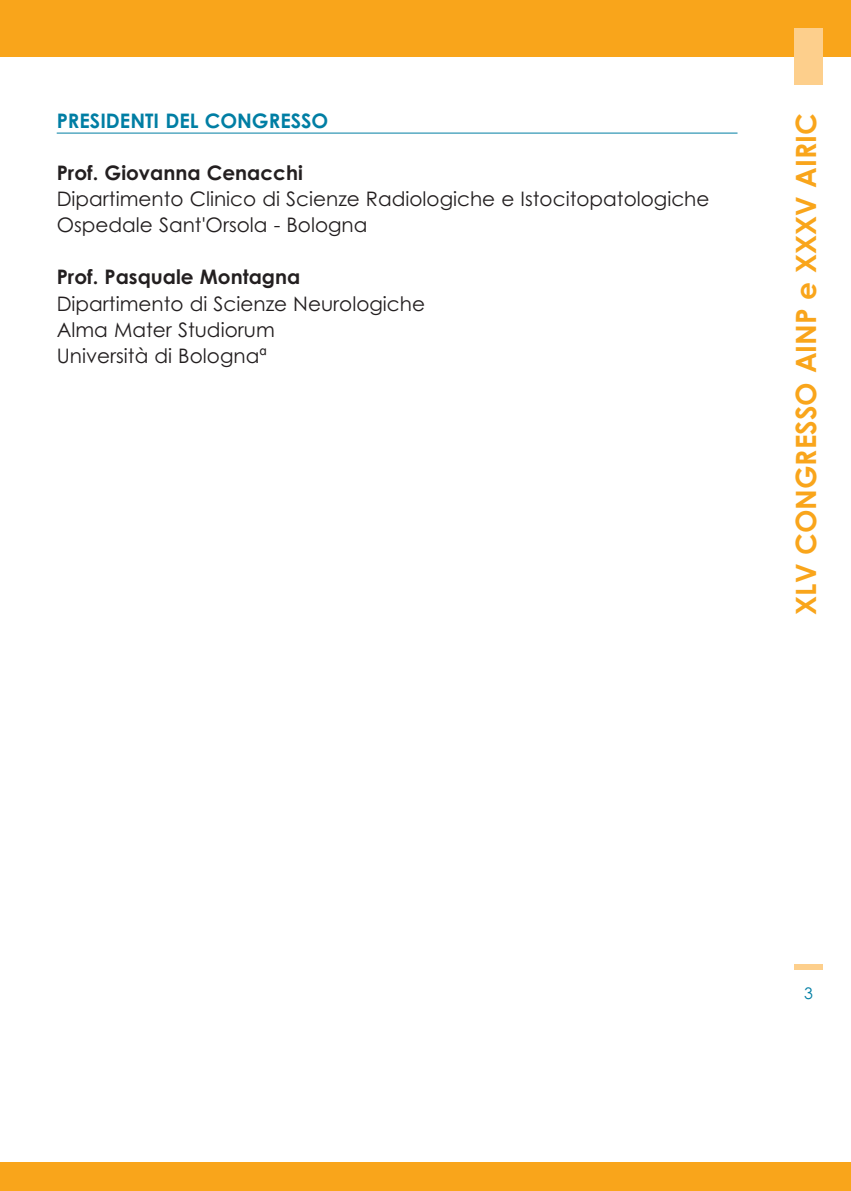
<style>
.page{position:relative;width:851px;height:1191px;background:#fff}
.page>*{position:absolute;margin:0;border:0;box-sizing:border-box;transform-origin:0 0}
.t1{font:700 28px "Century Gothic";color:#f9a51b}
.t2{font:20px/26px "Century Gothic";color:#231f20}
.t3{font:700 20px "Century Gothic";color:#231f20}
.t4{font:700 20px "Century Gothic";color:#007ea4}
.t5{font:16px "Century Gothic";color:#007ea4}
</style>
<div class="page">
<hr style="left:57px;top:133px;width:680px;height:1px;background:#007ea4">
<div style="left:0;top:0;width:850px;height:57px;background:#f9a51b"></div>
<div style="left:0;top:1162px;width:850px;height:29px;background:#f9a51b"></div>
<div style="left:794px;top:28px;width:28px;height:57px;background:#fdcf8c"></div>
<div style="left:794px;top:964px;width:28px;height:5px;background:#fdcf8c"></div>
<p class="t4" style="left:57px;top:110px;width:273px">PRESIDENTI DEL CONGRESSO</p>
<p class="t3" style="left:57px;top:162px;width:247px">Prof. Giovanna Cenacchi</p>
<p class="t2" style="left:57px;top:186px;width:654px">Dipartimento Clinico di Scienze Radiologiche e Istocitopatologiche<br>Ospedale Sant'Orsola - Bologna</p>
<p class="t3" style="left:57px;top:266px;width:245px">Prof. Pasquale Montagna</p>
<p class="t2" style="left:57px;top:290px;width:370px">Dipartimento di Scienze Neurologiche<br>Alma Mater Studiorum<br>Università di Bolognaª</p>
<h1 class="t1" style="left:789px;top:615px;width:503px;rotate:-90deg">XLV CONGRESSO AINP e XXXV AIRIC</h1>
<p class="t5" style="left:803px;top:984px;width:10px">3</p>
</div>
